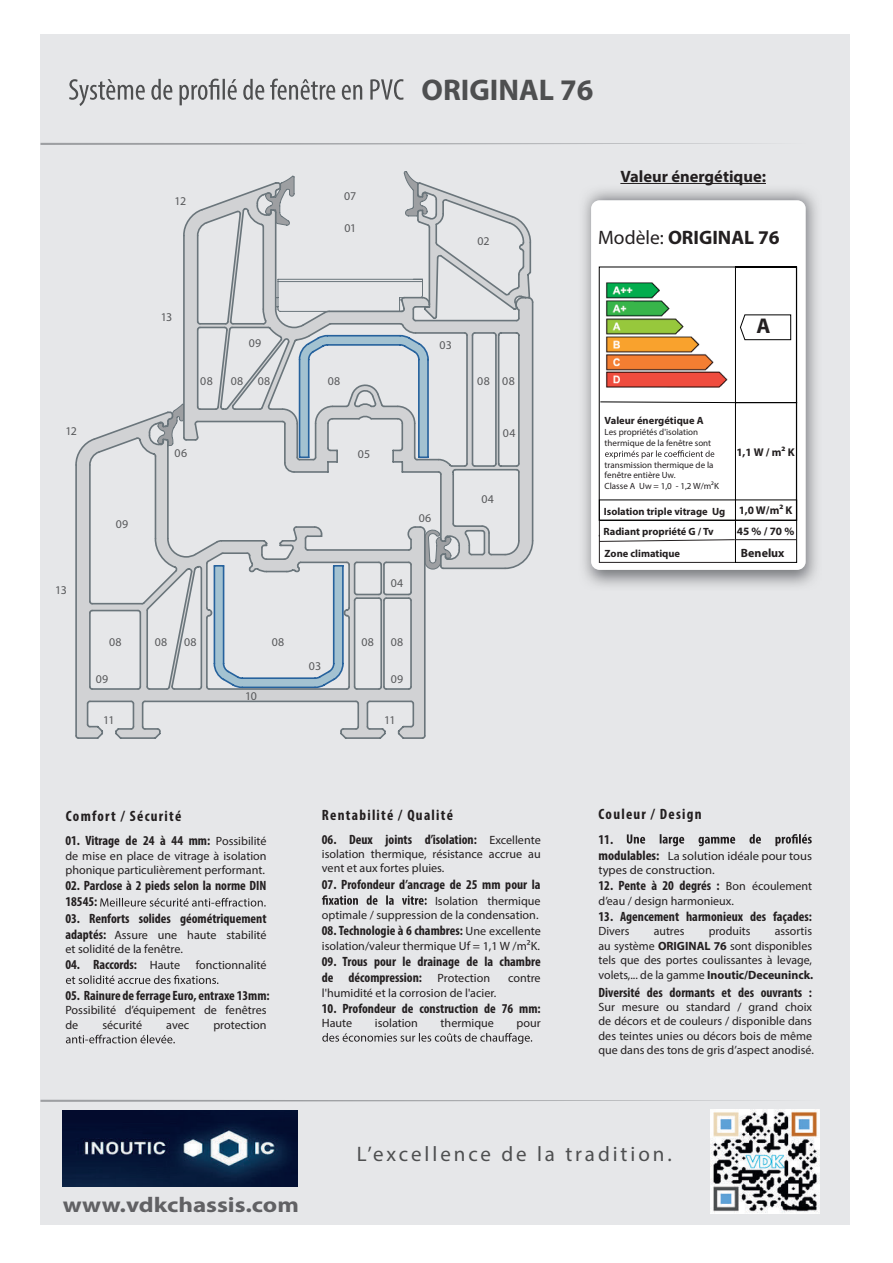
<style>
.page{position:relative;width:893px;height:1263px;background:#fff}
.page>*{position:absolute;margin:0;border:0;box-sizing:border-box;transform-origin:0 0}
.t1{font:700 30px "Myriad Pro";color:#4e4f50}
.t2{font:700 21.3px "Myriad Pro";color:#616164;scale:1.17 1}
.t3{font:700 21.3px "Myriad Pro";color:#231f20}
.t4{font:300 condensed 21px "Myriad Pro";letter-spacing:.14em;color:#4e4f50}
.t5{font:700 19.5px "Myriad Pro";color:#231f20}
.t6{font:700 16.5px "Myriad Pro";color:#231f20}
.t7{font:700 condensed 15px "Myriad Pro";letter-spacing:.085em;color:#231f20}
.t8{font:700 condensed 13.5px/16.2px "Myriad Pro";color:#231f20}
.t9{font:12px/14.4px "Myriad Pro";color:#231f20}
.t10{font:300 condensed 12px/14.4px "Myriad Pro";color:#231f20;text-align:justify}
.t11{font:12px/14.4px "Myriad Pro";color:#231f20;scale:1.05 1}
.t12{font:700 12px "Myriad Pro";color:#231f20}
.t13{font:11.85px "Myriad Pro";letter-spacing:.025em;color:#57585a}
.t14{font:700 11.25px/21.8px "Myriad Pro";color:#231f20}
.t15{font:700 10.5px/19.6px "Myriad Pro";color:#231f20}
.t16{font:9px/10.8px "Myriad Pro";color:#231f20}
.s1{font-weight:400}
.s2{font-weight:400;font-stretch:normal;font-size:12px}
.s3{font-weight:700;font-stretch:condensed;font-size:13.5px}
.s4{font-weight:300;font-size:12px}
.s5{font-weight:700;font-stretch:normal}
</style>
<div class="page">
<div style="left:40px;top:34px;width:810px;height:1191px;background:#e6e7e9"></div>
<svg style="left:40px;top:143px;width:717px;height:2px"></svg>
<svg style="left:77px;top:181px;width:456px;height:558px"></svg>
<svg style="left:40px;top:1100px;width:730px;height:2px"></svg>
<div style="left:591px;top:200px;width:215px;height:370px;background:#fff;border-radius:8px"></div>
<svg style="left:598px;top:266px;width:199px;height:255px"></svg>
<div style="left:735px;top:402px;width:62px;height:161px;border:1px solid #000"></div>
<div style="left:599px;top:499px;width:198px;height:22px;border:1px solid #000"></div>
<svg style="left:600px;top:401px;width:137px;height:2px"></svg>
<svg style="left:69px;top:79px;width:335px;height:27px"></svg>
<hr style="left:620px;top:183px;width:146px;height:1px;background:#231f20">
<svg style="left:605px;top:450px;width:109px;height:9px"></svg>
<hr style="left:734px;top:539px;width:63px;height:1px;background:#231f20">
<svg style="left:100px;top:898px;width:166px;height:8px"></svg>
<svg style="left:66px;top:975px;width:152px;height:9px"></svg>
<svg style="left:66px;top:1035px;width:109px;height:8px"></svg>
<svg style="left:322px;top:895px;width:105px;height:10px"></svg>
<svg style="left:322px;top:1033px;width:210px;height:11px"></svg>
<svg style="left:627px;top:834px;width:185px;height:12px"></svg>
<hr style="left:599px;top:520px;width:1px;height:42px;background:#231f20">
<hr style="left:599px;top:562px;width:136px;height:1px;background:#231f20">
<svg style="left:599px;top:536px;width:136px;height:6px"></svg>
<svg style="left:740px;top:314px;width:51px;height:26px"></svg>
<img style="left:603px;top:278px;width:128px;height:114px">
<img style="left:710px;top:1109px;width:110px;height:104px">
<img style="left:63px;top:1110px;width:234px;height:77px">
<h1 class="t1" style="left:422px;top:70px;width:173px">ORIGINAL 76</h1>
<p class="t13" style="left:175px;top:194px;width:13px">12</p>
<p class="t13" style="left:344px;top:189px;width:14px">07</p>
<p class="t13" style="left:344px;top:221px;width:13px">01</p>
<p class="t13" style="left:477px;top:234px;width:14px">02</p>
<p class="t13" style="left:65px;top:423px;width:13px">12</p>
<p class="t13" style="left:116px;top:516px;width:14px">09</p>
<p class="t13" style="left:161px;top:310px;width:13px">13</p>
<p class="t13" style="left:249px;top:336px;width:14px">09</p>
<p class="t13" style="left:440px;top:338px;width:14px">03</p>
<p class="t13" style="left:200px;top:373px;width:14px">08</p>
<p class="t13" style="left:231px;top:373px;width:41px">08 08</p>
<p class="t13" style="left:328px;top:373px;width:14px">08</p>
<p class="t13" style="left:477px;top:373px;width:39px">08 08</p>
<p class="t13" style="left:175px;top:445px;width:14px">06</p>
<p class="t13" style="left:358px;top:447px;width:14px">05</p>
<p class="t13" style="left:419px;top:510px;width:14px">06</p>
<p class="t13" style="left:503px;top:426px;width:14px">04</p>
<p class="t13" style="left:481px;top:492px;width:14px">04</p>
<p class="t13" style="left:55px;top:583px;width:13px">13</p>
<p class="t13" style="left:391px;top:575px;width:14px">04</p>
<p class="t13" style="left:109px;top:635px;width:14px">08</p>
<p class="t13" style="left:155px;top:635px;width:14px">08</p>
<p class="t13" style="left:184px;top:635px;width:14px">08</p>
<p class="t13" style="left:272px;top:635px;width:14px">08</p>
<p class="t13" style="left:361px;top:635px;width:14px">08</p>
<p class="t13" style="left:391px;top:635px;width:14px">08</p>
<p class="t13" style="left:309px;top:659px;width:14px">03</p>
<p class="t13" style="left:96px;top:672px;width:14px">09</p>
<p class="t13" style="left:391px;top:672px;width:14px">09</p>
<p class="t13" style="left:245px;top:688px;width:13px">10</p>
<p class="t13" style="left:103px;top:712px;width:13px">11</p>
<p class="t13" style="left:384px;top:712px;width:13px">11</p>
<p class="t6" style="left:620px;top:165px;width:147px">Valeur énergétique:</p>
<h3 class="t5" style="left:598px;top:224px;width:183px"><span class="s1">Modèle:</span> ORIGINAL 76</h3>
<h2 class="t3" style="left:756px;top:312px;width:16px">A</h2>
<p class="t15" style="left:605px;top:411px;width:100px">Valeur énergétique A</p>
<p class="t16" style="left:605px;top:427px;width:108px">Les propriétés d'isolation thermique de la fenêtre sont</p>
<p class="t16" style="left:605px;top:459px;width:116px">transmission thermique de la fenêtre entière Uw.<br>Classe A Uw = 1,0 - 1,2 W/m²K</p>
<p class="t15" style="left:603px;top:501px;width:123px">Isolation triple vitrage Ug<br>Radiant propriété G / Tv</p>
<p class="t15" style="left:605px;top:543px;width:77px">Zone climatique</p>
<p class="t14" style="left:736px;top:440px;width:60px">1,1 W / m² K</p>
<p class="t14" style="left:737px;top:499px;width:59px">1,0 W/m² K<br>45 % / 70 %</p>
<p class="t12" style="left:741px;top:545px;width:45px">Benelux</p>
<p class="t7" style="left:66px;top:807px;width:117px">Comfort / Sécurité</p>
<p class="t8" style="left:65px;top:832px;width:203px">01. Vitrage de 24 à 44 mm: <span class="s2">Possibilité</span></p>
<p class="t9" style="left:65px;top:848px;width:203px">de mise en place de vitrage à isolation phonique particulièrement performant.</p>
<p class="t8" style="left:65px;top:877px;width:203px">02. Parclose à 2 pieds selon la norme DIN<br>18545:</p>
<p class="t8" style="left:65px;top:910px;width:203px">03. Renforts solides géométriquement</p>
<p class="t9" style="left:65px;top:927px;width:203px"><span class="s3">adaptés:</span> Assure une haute stabilité et solidité de la fenêtre.</p>
<p class="t8" style="left:65px;top:956px;width:116px">04. Raccords: <span class="s2">Haute</span></p>
<p class="t9" style="left:196px;top:958px;width:72px">fonctionnalité</p>
<p class="t8" style="left:65px;top:987px;width:206px">05. Rainure de ferrage Euro, entraxe 13mm:</p>
<p class="t9" style="left:65px;top:1003px;width:203px">Possibilité d’équipement de fenêtres de</p>
<p class="t9" style="left:102px;top:1017px;width:41px">sécurité</p>
<p class="t9" style="left:166px;top:1017px;width:24px">avec</p>
<p class="t9" style="left:213px;top:1017px;width:55px">protection</p>
<p class="t7" style="left:322px;top:805px;width:132px">Rentabilité / Qualité</p>
<p class="t7" style="left:598px;top:805px;width:105px">Couleur / Design</p>
<p class="t8" style="left:322px;top:831px;width:220px">06. Deux joints d’isolation: <span class="s2">Excellente</span></p>
<p class="t9" style="left:322px;top:846px;width:220px">isolation thermique, résistance accrue au vent et aux fortes pluies.</p>
<p class="t8" style="left:322px;top:876px;width:220px">07. Profondeur d’ancrage de 25 mm pour la</p>
<p class="t9" style="left:322px;top:893px;width:220px;text-align:right">Isolation thermique<br>optimale / suppression de la condensation.</p>
<p class="t8" style="left:322px;top:922px;width:220px">08. Technologie à 6 chambres: <span class="s2">Une excellente</span></p>
<p class="t9" style="left:322px;top:938px;width:220px">isolation/valeur thermique Uf = 1,1 W /m²K.</p>
<p class="t8" style="left:322px;top:953px;width:220px">09. Trous pour le drainage de la chambre de décompression: <span class="s2">Protection</span></p>
<p class="t9" style="left:508px;top:971px;width:34px">contre</p>
<p class="t9" style="left:322px;top:985px;width:176px">l'humidité et la corrosion de l'acier.</p>
<p class="t8" style="left:322px;top:1000px;width:220px">10. Profondeur de construction de 76 mm:</p>
<p class="t9" style="left:322px;top:1016px;width:32px">Haute</p>
<p class="t9" style="left:375px;top:1016px;width:45px">isolation</p>
<p class="t9" style="left:441px;top:1016px;width:55px">thermique</p>
<p class="t9" style="left:516px;top:1016px;width:26px">pour</p>
<p class="t8" style="left:598px;top:831px;width:16px">11.</p>
<p class="t11" style="left:598px;top:848px;width:205px"><span class="s3">modulables:</span> La solution idéale pour tous types de construction.</p>
<p class="t8" style="left:598px;top:877px;width:215px">12. Pente à 20 degrés : <span class="s4">Bon écoulement</span></p>
<p class="t10" style="left:599px;top:893px;width:137px">d’eau / design harmonieux.</p>
<p class="t8" style="left:598px;top:908px;width:215px">13. Agencement harmonieux des façades:</p>
<p class="t10" style="left:598px;top:924px;width:32px">Divers</p>
<p class="t10" style="left:654px;top:924px;width:32px">autres</p>
<p class="t10" style="left:709px;top:924px;width:43px">produits</p>
<p class="t10" style="left:598px;top:924px;width:216px;text-indent:176px">assortis au système <span class="s5">ORIGINAL 76</span> sont disponibles tels que des portes coulissantes à levage, volets,... de la gamme <span class="s5">Inoutic/Deceuninck.</span></p>
<p class="t8" style="left:598px;top:984px;width:215px">Diversité des dormants et des ouvrants :</p>
<p class="t10" style="left:598px;top:999px;width:217px;text-align:left">Sur mesure ou standard / grand choix de décors et de couleurs / disponible dans des teintes unies ou décors bois de même que dans des tons de gris d’aspect anodisé.</p>
<h2 class="t2" style="left:63px;top:1191px;width:203px">www.vdkchassis.com</h2>
<h3 class="t4" style="left:357px;top:1141px;width:316px">L’excellence de la tradition.</h3>
</div>
